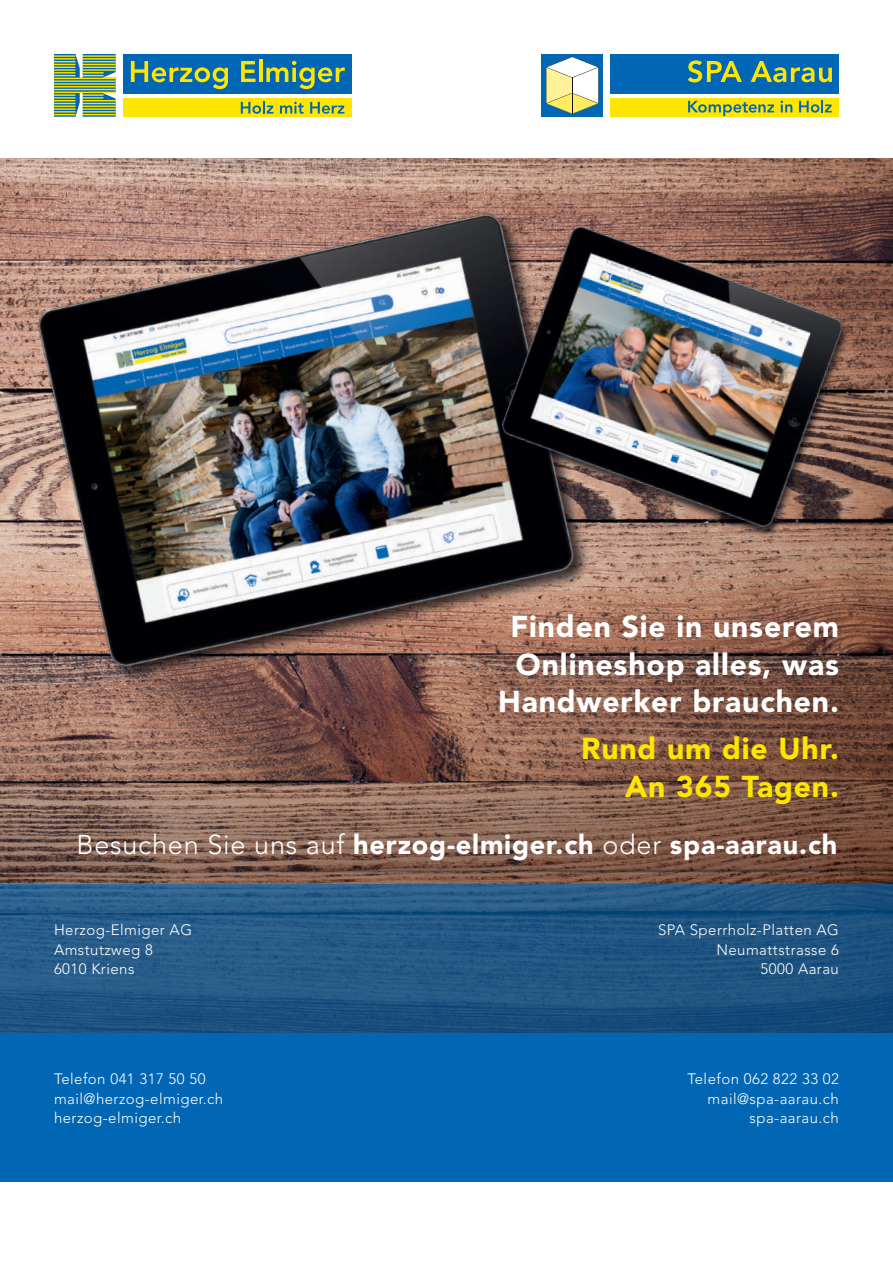
<style>
.page{position:relative;width:893px;height:1263px;background:#fff}
.page>*{position:absolute;margin:0;border:0;box-sizing:border-box;transform-origin:0 0}
.t1{font:900 30px/37.5px "Avenir LT Std";letter-spacing:.03em;color:#fff;text-align:center}
.t2{font:900 30px/37.5px "Avenir LT Std";letter-spacing:.03em;color:#ffe601;text-align:right}
.t3{font:900 27px "Avenir LT Std";letter-spacing:.03em;color:#fff}
.t4{font:300 15px/19.5px "Avenir LT Std";letter-spacing:.03em;color:#fff;text-align:right}
.s1{font-weight:300}
</style>
<div class="page">
<img style="left:0;top:750px;width:893px;height:134px">
<div style="left:0;top:1033px;width:893px;height:149px;background:#0166b3"></div>
<svg style="left:0;top:884px;width:893px;height:149px;fill:#235783"></svg>
<div style="left:610px;top:99px;width:229px;height:18px;background:#ffe601"></div>
<div style="left:610px;top:54px;width:229px;height:39px;background:#0166b3"></div>
<svg style="left:688px;top:60px;width:54px;height:22px"></svg>
<svg style="left:751px;top:61px;width:81px;height:21px"></svg>
<div style="left:541px;top:54px;width:62px;height:63px;background:#0166b3"></div>
<svg style="left:546px;top:57px;width:53px;height:43px"></svg>
<hr style="left:572px;top:78px;width:1px;height:36px;background:#111416">
<div style="left:123px;top:99px;width:229px;height:18px;background:#ffe601"></div>
<svg style="left:241px;top:101px;width:3px;height:13px"></svg>
<div style="left:123px;top:54px;width:229px;height:39px;background:#0166b3"></div>
<svg style="left:131px;top:61px;width:97px;height:28px"></svg>
<svg style="left:241px;top:61px;width:15px;height:21px"></svg>
<hr style="left:259px;top:60px;width:3px;height:22px;background:#ffe601">
<svg style="left:266px;top:61px;width:79px;height:28px"></svg>
<svg style="left:54px;top:54px;width:62px;height:63px"></svg>
<hr style="left:83px;top:114px;width:33px;height:1px;background:#ffe601">
<img style="left:0;top:158px;width:666px;height:634px">
<img style="left:244px;top:100px;width:649px;height:650px">
<h1 class="t1" style="left:498px;top:608px;width:342px">Finden Sie in unserem<br>Onlineshop alles, was<br>Handwerker brauchen.</h1>
<h1 class="t2" style="left:581px;top:730px;width:259px">Rund um die Uhr.<br>An 365 Tagen.</h1>
<h2 class="t3" style="left:77px;top:828px;width:762px"><span class="s1">Besuchen Sie uns auf</span> herzog-elmiger.ch <span class="s1">oder</span> spa-aarau.ch</h2>
<p class="t4" style="left:54px;top:920px;width:140px;text-align:left">Herzog-Elmiger AG<br>Amstutzweg 8<br>6010 Kriens</p>
<p class="t4" style="left:658px;top:920px;width:182px">SPA Sperrholz-Platten AG<br>Neumattstrasse 6<br>5000 Aarau</p>
<p class="t4" style="left:54px;top:1069px;width:171px;text-align:left">Telefon 041 317 50 50 mail@herzog-elmiger.ch herzog-elmiger.ch</p>
<p class="t4" style="left:687px;top:1069px;width:153px">Telefon 062 822 33 02 mail@spa-aarau.ch spa-aarau.ch</p>
</div>
